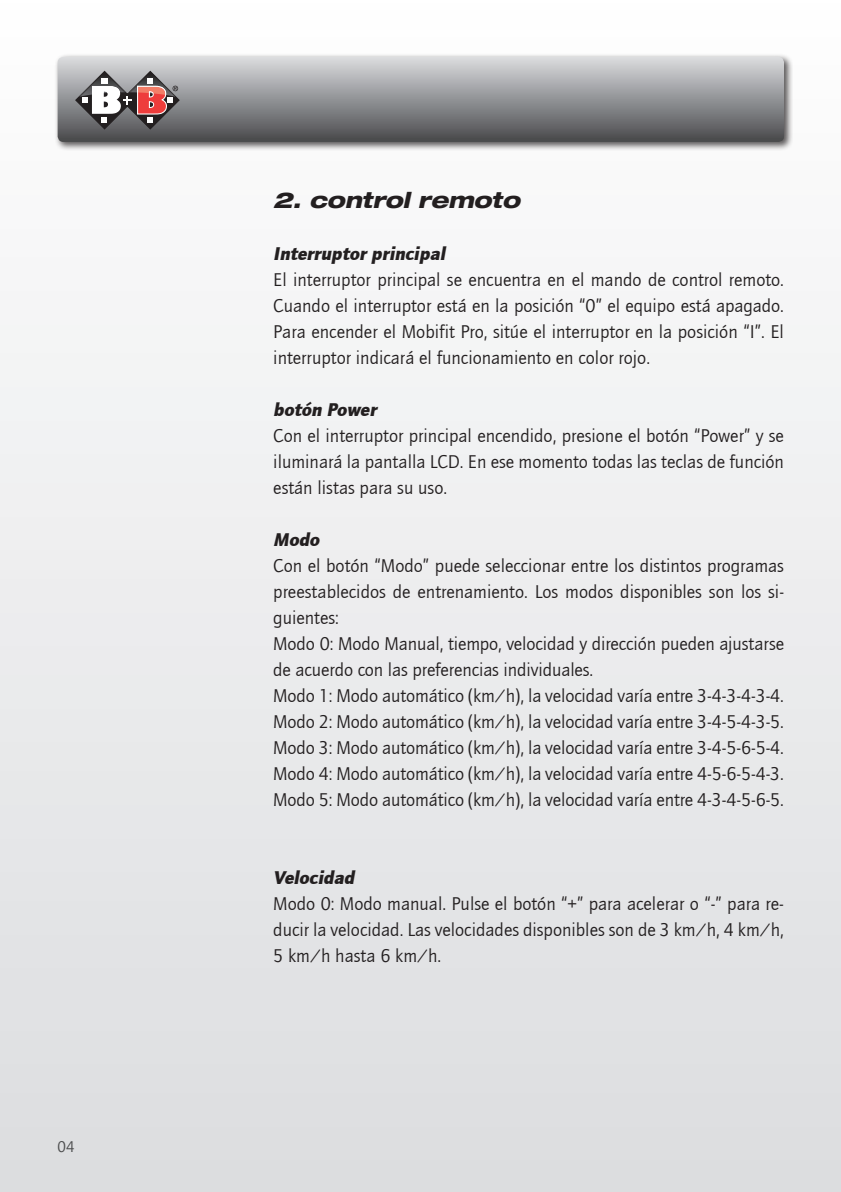
<style>
.page{position:relative;width:841px;height:1192px;background:#fff}
.page>*{position:absolute;margin:0;border:0;box-sizing:border-box;transform-origin:0 0}
.t1{font:800 22px "Helve Neu Hea Ext Obl";letter-spacing:-.01em;color:#231f20}
.t2{font:19px/26px "Quay Sans";letter-spacing:-.005em;color:#231f20;text-align:justify}
.t3{font:italic 900 19px "Quay Sans";color:#231f20}
.t4{font:16px "Quay Sans";color:#4b4c4d}
</style>
<div class="page">
<div style="left:0;top:0;width:840px;height:1192px;background:linear-gradient(to bottom,#fefefe,#dbdddf)"></div>
<div style="left:54px;top:53px;width:738px;height:98px;background:#231f20;opacity:.75"></div>
<svg style="left:58px;top:57px;width:725px;height:85px;background:#919295"></svg>
<svg style="left:75px;top:71px;width:105px;height:59px"></svg>
<p class="t4" style="left:58px;top:1138px;width:18px">04</p>
<p class="t1" style="left:273px;top:186px;width:248px">2. control remoto</p>
<p class="t3" style="left:273px;top:242px;width:177px">Interruptor principal</p>
<p class="t2" style="left:273px;top:267px;width:512px">El interruptor principal se encuentra en el mando de control remoto.<br>Cuando el interruptor está en la posición “0” el equipo está apagado.<br>Para encender el Mobifit Pro, sitúe el interruptor en la posición “I”. El interruptor indicará el funcionamiento en color rojo.</p>
<p class="t3" style="left:273px;top:398px;width:109px">botón Power</p>
<p class="t2" style="left:273px;top:423px;width:512px">Con el interruptor principal encendido, presione el botón “Power” y se iluminará la pantalla LCD. En ese momento todas las teclas de función están listas para su uso.</p>
<p class="t3" style="left:273px;top:528px;width:51px">Modo</p>
<p class="t2" style="left:273px;top:553px;width:512px;text-align:left">Con el botón “Modo” puede seleccionar entre los distintos programas preestablecidos de entrenamiento. Los modos disponibles son los si&shy;guientes:<br>Modo 0: Modo Manual, tiempo, velocidad y dirección pueden ajustarse de acuerdo con las preferencias individuales.<br>Modo 1: Modo automático (km/h), la velocidad varía entre 3-4-3-4-3-4.<br>Modo 2: Modo automático (km/h), la velocidad varía entre 3-4-5-4-3-5.<br>Modo 3: Modo automático (km/h), la velocidad varía entre 3-4-5-6-5-4.<br>Modo 4: Modo automático (km/h), la velocidad varía entre 4-5-6-5-4-3.<br>Modo 5: Modo automático (km/h), la velocidad varía entre 4-3-4-5-6-5.</p>
<p class="t3" style="left:273px;top:866px;width:86px">Velocidad</p>
<p class="t2" style="left:273px;top:891px;width:512px">Modo 0: Modo manual. Pulse el botón “+” para acelerar o “-” para re&shy;ducir la velocidad. Las velocidades disponibles son de 3 km/h, 4 km/h, 5 km/h hasta 6 km/h.</p>
</div>
